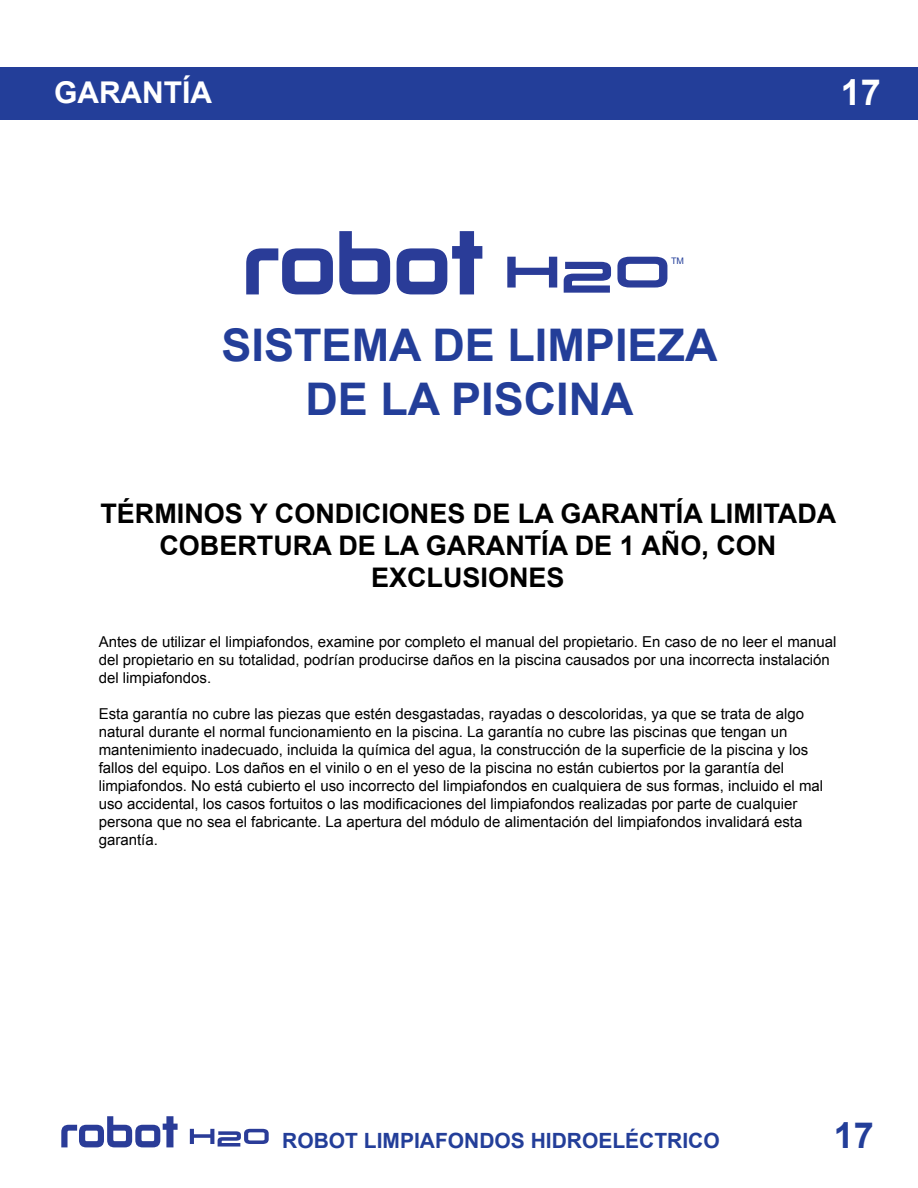
<style>
.page{position:relative;width:918px;height:1188px;background:#fff}
.page>*{position:absolute;margin:0;border:0;box-sizing:border-box;transform-origin:0 0}
.t1{font:700 45px/54px "Arial";color:#233e99;text-align:center}
.t2{font:700 36px "Arial";color:#fff}
.t3{font:700 36px "Arial";color:#233e99}
.t4{font:700 30px "Arial";color:#fff}
.t5{font:700 27px/32.4px "Arial";color:#000;text-align:center}
.t6{font:700 21px "Arial";color:#233e99}
.t7{font:15px/18px "Arial";color:#000}
.t8{font:9px "Arial";color:#233e99}
</style>
<div class="page">
<div style="left:0;top:67px;width:918px;height:53px;background:#233e99"></div>
<svg style="left:190px;top:1129px;width:79px;height:18px"></svg>
<svg style="left:61px;top:1116px;width:117px;height:31px"></svg>
<svg style="left:246px;top:248px;width:87px;height:46px"></svg>
<svg style="left:339px;top:231px;width:51px;height:63px"></svg>
<svg style="left:507px;top:257px;width:50px;height:31px"></svg>
<svg style="left:564px;top:262px;width:47px;height:31px"></svg>
<svg style="left:617px;top:257px;width:50px;height:31px"></svg>
<svg style="left:397px;top:231px;width:85px;height:63px"></svg>
<h3 class="t4" style="left:54px;top:72px;width:160px">GARANTÍA</h3>
<p class="t8" style="left:671px;top:255px;width:14px">TM</p>
<h1 class="t1" style="left:222px;top:320px;width:497px">SISTEMA DE LIMPIEZA<br>DE LA PISCINA</h1>
<h2 class="t2" style="left:841px;top:68px;width:42px">17</h2>
<h3 class="t5" style="left:100px;top:498px;width:738px">TÉRMINOS Y CONDICIONES DE LA GARANTÍA LIMITADA<br>COBERTURA DE LA GARANTÍA DE 1 AÑO, CON<br>EXCLUSIONES</h3>
<p class="t7" style="left:99px;top:633px;width:739px">Antes de utilizar el limpiafondos, examine por completo el manual del propietario. En caso de no leer el manual del propietario en su totalidad, podrían producirse daños en la piscina causados por una incorrecta instalación del limpiafondos.</p>
<p class="t7" style="left:99px;top:705px;width:726px">Esta garantía no cubre las piezas que estén desgastadas, rayadas o descoloridas, ya que se trata de algo natural durante el normal funcionamiento en la piscina. La garantía no cubre las piscinas que tengan un mantenimiento inadecuado, incluida la química del agua, la construcción de la superficie de la piscina y los fallos del equipo. Los daños en el vinilo o en el yeso de la piscina no están cubiertos por la garantía del limpiafondos. No está cubierto el uso incorrecto del limpiafondos en cualquiera de sus formas, incluido el mal uso accidental, los casos fortuitos o las modificaciones del limpiafondos realizadas por parte de cualquier persona que no sea el fabricante. La apertura del módulo de alimentación del limpiafondos invalidará esta garantía.</p>
<h3 class="t6" style="left:282px;top:1127px;width:439px">ROBOT LIMPIAFONDOS HIDROELÉCTRICO</h3>
<h2 class="t3" style="left:834px;top:1112px;width:42px">17</h2>
</div>
